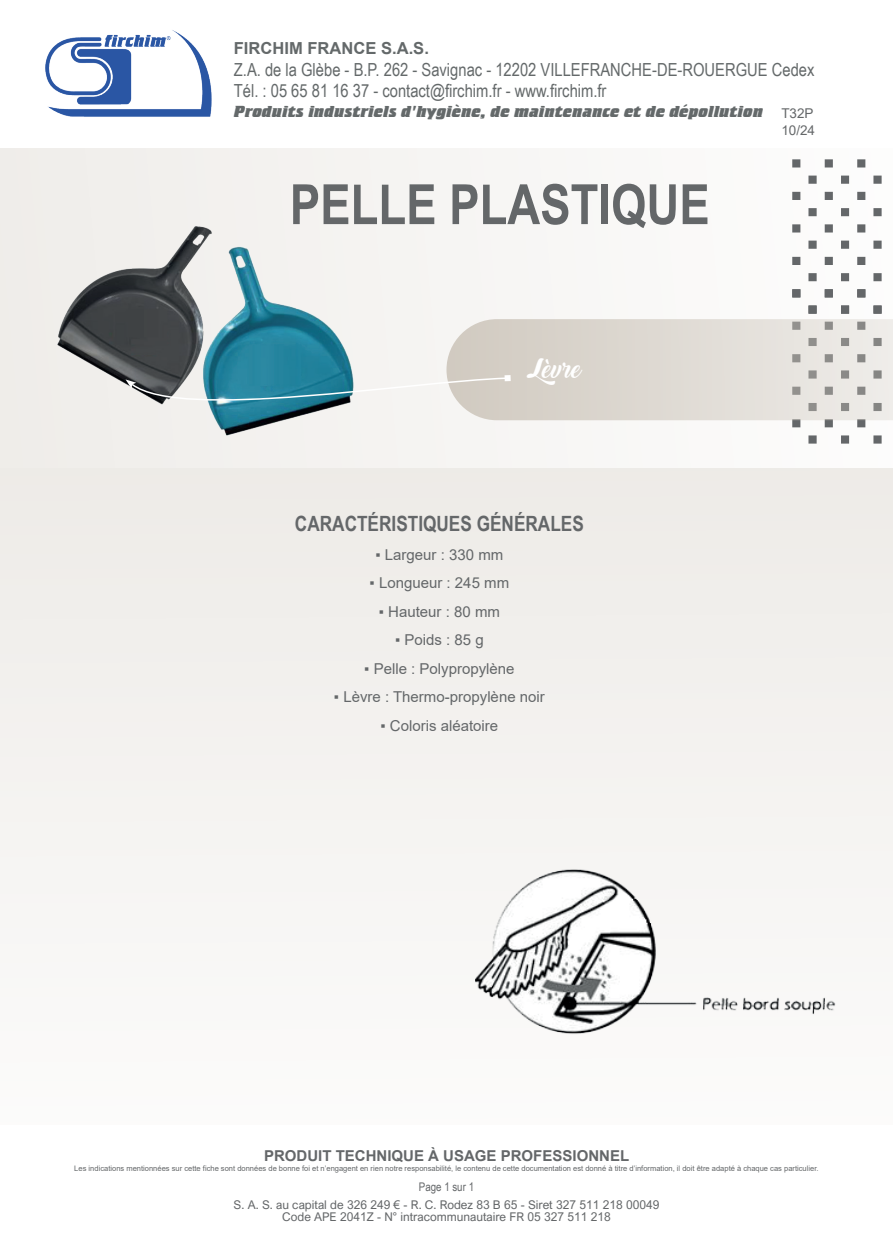
<style>
.page{position:relative;width:893px;height:1251px;background:#fff}
.page>*{position:absolute;margin:0;border:0;box-sizing:border-box;transform-origin:0 0}
.t1{font:133.5px/129.8px "Arial";color:#646769}
.t2{font:700 55.5px "Arial Narrow";color:#646769}
.t3{font:25.5px "Backto Black Demo";color:#fff}
.t4{font:700 21px "Arial Narrow";color:#646769}
.t5{font:18px/21.6px "Arial Narrow";color:#64696a}
.t6{font:16.5px "Crillee Extra Bold Italic Plain";color:#64696a}
.t7{font:700 16.5px "Arial";color:#64696a}
.t8{font:15px "Arial";color:#646769}
.t9{font:700 15px "Arial";color:#646769}
.t10{font:13.5px/16.2px "Arial";color:#646769}
.t11{font:12px/12px "Arial Nova";color:#646769;text-align:center}
.t12{font:11.85px "Arial Narrow";color:#646769}
.t13{font:7.5px "Arial";color:#646769}
</style>
<div class="page">
<div style="left:0;top:468px;width:893px;height:656px;background:#f4f2f0"></div>
<div style="left:0;top:149px;width:893px;height:319px;background:#f7f6f4"></div>
<svg style="left:446px;top:319px;width:447px;height:101px"></svg>
<img style="left:0;top:221px;width:353px;height:216px">
<div style="left:504px;top:375px;width:7px;height:6px;background:#fff"></div>
<svg style="left:126px;top:376px;width:383px;height:45px"></svg>
<img style="left:45px;top:30px;width:167px;height:87px">
<img style="left:475px;top:869px;width:360px;height:165px">
<h3 class="t7" style="left:234px;top:37px;width:197px">FIRCHIM FRANCE S.A.S.</h3>
<h3 class="t5" style="left:234px;top:58px;width:582px">Z.A. de la Glèbe - B.P. 262 - Savignac - 12202 VILLEFRANCHE-DE-ROUERGUE Cedex<br>Tél. : 05 65 81 16 37 - contact@firchim.fr - www.firchim.fr</h3>
<h3 class="t6" style="left:234px;top:102px;width:531px">Produits industriels d'hygiène, de maintenance et de dépollution</h3>
<h3 class="t10" style="left:781px;top:105px;width:35px">T32P<br>10/24</h3>
<h2 class="t2" style="left:290px;top:162px;width:421px">PELLE PLASTIQUE</h2>
<h3 class="t3" style="left:527px;top:354px;width:56px">Lèvre</h3>
<h3 class="t4" style="left:295px;top:507px;width:290px">CARACTÉRISTIQUES GÉNÉRALES</h3>
<h3 class="t8" style="left:375px;top:544px;width:129px">▪ Largeur : 330 mm</h3>
<h3 class="t8" style="left:370px;top:572px;width:141px">▪ Longueur : 245 mm</h3>
<h3 class="t8" style="left:379px;top:601px;width:123px">▪ Hauteur : 80 mm</h3>
<h3 class="t8" style="left:395px;top:629px;width:90px">▪ Poids : 85 g</h3>
<h3 class="t8" style="left:364px;top:658px;width:152px">▪ Pelle : Polypropylène</h3>
<h3 class="t8" style="left:334px;top:686px;width:212px">▪ Lèvre : Thermo-propylène noir</h3>
<h3 class="t8" style="left:380px;top:715px;width:119px">▪ Coloris aléatoire</h3>
<h1 class="t1" style="left:786px;top:168px;width:96px">░ ░</h1>
<h3 class="t9" style="left:264px;top:1144px;width:367px">PRODUIT TECHNIQUE À USAGE PROFESSIONNEL</h3>
<p class="t13" style="left:74px;top:1163px;width:746px">Les indications mentionnées sur cette fiche sont données de bonne foi et n’engagent en rien notre responsabilité, le contenu de cette documentation est donné à titre d’information, il doit être adapté à chaque cas particulier.</p>
<h3 class="t12" style="left:419px;top:1177px;width:57px">Page 1 sur 1</h3>
<h3 class="t11" style="left:234px;top:1198px;width:427px">S. A. S. au capital de 326 249 € - R. C. Rodez 83 B 65 - Siret 327 511 218 00049<br>Code APE 2041Z - N° intracommunautaire FR 05 327 511 218</h3>
</div>
